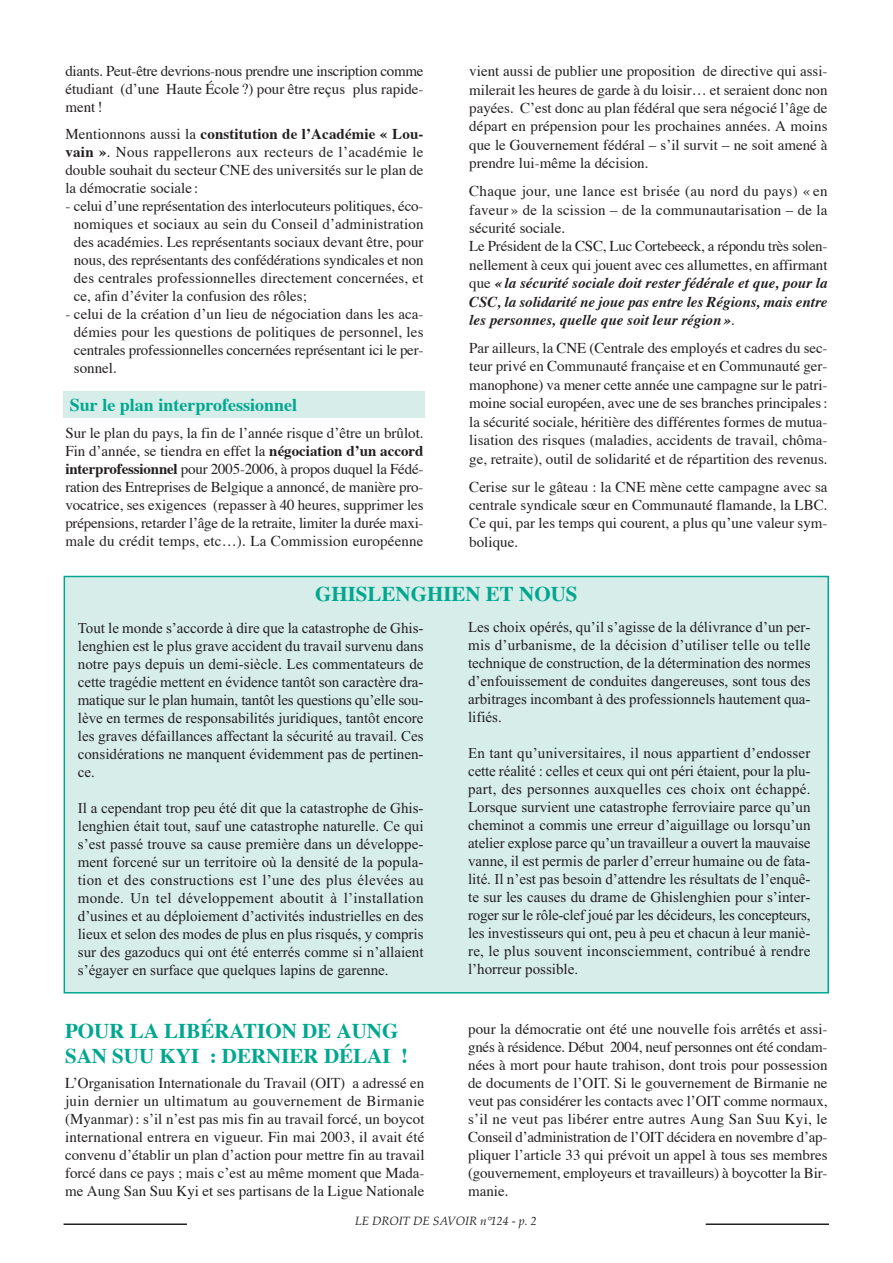
<style>
.page{position:relative;width:893px;height:1263px;background:#fff}
.page>*{position:absolute;margin:0;border:0;box-sizing:border-box;transform-origin:0 0}
.t1{font:700 21px/25.2px "Times";color:#00a78f}
.t2{font:700 18px "Times";color:#00a78f}
.t3{font:15px/18px "Times";color:#231f20;text-align:justify}
.t4{font:15px/18px "Times New Roman MS";color:#231f20;text-align:justify}
.t5{font:italic 12px "Palatino";color:#231f20}
.s1{font-weight:700}
.s2{font-weight:700;font-style:italic}
</style>
<div class="page">
<div style="left:64px;top:576px;width:764px;height:417px;background:#d6ede9"></div>
<div style="left:64px;top:576px;width:765px;height:417px;border:2px solid #00a78f"></div>
<div style="left:64px;top:391px;width:361px;height:26px;background:#d6ede9"></div>
<hr style="left:64px;top:1223px;width:123px;height:2px;background:#231f20">
<hr style="left:706px;top:1223px;width:123px;height:2px;background:#231f20">
<p class="t3" style="left:65px;top:63px;width:360px">diants. Peut-être devrions-nous prendre une inscription comme étudiant (d’une Haute École ?) pour être reçus plus rapide&shy;ment !</p>
<p class="t3" style="left:65px;top:126px;width:360px">Mentionnons aussi la <span class="s1">constitution de l’Académie « Lou&shy;vain »</span>. Nous rappellerons aux recteurs de l’académie le double souhait du secteur CNE des universités sur le plan de la démocratie sociale :</p>
<p class="t3" style="left:74px;top:198px;width:351px;text-indent:-9px">- celui d’une représentation des interlocuteurs politiques, éco&shy;nomiques et sociaux au sein du Conseil d’administration des académies. Les représentants sociaux devant être, pour nous, des représentants des confédérations syndicales et non des centrales professionnelles directement concernées, et ce, afin d’éviter la confusion des rôles;</p>
<p class="t3" style="left:74px;top:306px;width:351px;text-indent:-9px">- celui de la création d’un lieu de négociation dans les aca&shy;démies pour les questions de politiques de personnel, les centrales professionnelles concernées représentant ici le per&shy;sonnel.</p>
<p class="t2" style="left:70px;top:398px;width:229px">Sur le plan interprofessionnel</p>
<p class="t3" style="left:65px;top:426px;width:360px">Sur le plan du pays, la fin de l’année risque d’être un brûlot.<br>Fin d’année, se tiendra en effet la <span class="s1">négociation d’un accord interprofessionnel</span> pour 2005-2006, à propos duquel la Fédé&shy;ration des Entreprises de Belgique a annoncé, de manière pro&shy;vocatrice, ses exigences (repasser à 40 heures, supprimer les prépensions, retarder l’âge de la retraite, limiter la durée maxi&shy;male du crédit temps, etc…). La Commission européenne</p>
<p class="t3" style="left:469px;top:63px;width:360px;line-height:18.5px">vient aussi de publier une proposition de directive qui assi&shy;milerait les heures de garde à du loisir… et seraient donc non payées. C’est donc au plan fédéral que sera négocié l’âge de départ en prépension pour les prochaines années. A moins que le Gouvernement fédéral – s’il survit – ne soit amené à prendre lui-même la décision.</p>
<p class="t3" style="left:469px;top:183px;width:360px;line-height:18.5px;text-align:left">Chaque jour, une lance est brisée (au nord du pays) « en faveur » de la scission – de la communautarisation – de la sécurité sociale.<br>Le Président de la CSC, Luc Cortebeeck, a répondu très solen&shy;nellement à ceux qui jouent avec ces allumettes, en affirmant que <span class="s2">« la sécurité sociale doit rester fédérale et que, pour la CSC, la solidarité ne joue pas entre les Régions, mais entre les personnes, quelle que soit leur région »</span>.</p>
<p class="t3" style="left:469px;top:340px;width:360px;line-height:18.5px">Par ailleurs, la CNE (Centrale des employés et cadres du sec&shy;teur privé en Communauté française et en Communauté ger&shy;manophone) va mener cette année une campagne sur le patri&shy;moine social européen, avec une de ses branches principales : la sécurité sociale, héritière des différentes formes de mutua&shy;lisation des risques (maladies, accidents de travail, chôma&shy;ge, retraite), outil de solidarité et de répartition des revenus.</p>
<p class="t3" style="left:469px;top:478px;width:360px;line-height:18.5px">Cerise sur le gâteau : la CNE mène cette campagne avec sa centrale syndicale sœur en Communauté flamande, la LBC.<br>Ce qui, par les temps qui courent, a plus qu’une valeur sym&shy;bolique.</p>
<h1 class="t1" style="left:315px;top:583px;width:264px">GHISLENGHIEN ET NOUS</h1>
<p class="t4" style="left:78px;top:620px;width:347px">Tout le monde s’accorde à dire que la catastrophe de Ghis&shy;lenghien est le plus grave accident du travail survenu dans notre pays depuis un demi-siècle. Les commentateurs de cette tragédie mettent en évidence tantôt son caractère dra&shy;matique sur le plan humain, tantôt les questions qu’elle sou&shy;lève en termes de responsabilités juridiques, tantôt encore les graves défaillances affectant la sécurité au travail. Ces considérations ne manquent évidemment pas de pertinen&shy;ce.</p>
<p class="t4" style="left:78px;top:800px;width:347px">Il a cependant trop peu été dit que la catastrophe de Ghis&shy;lenghien était tout, sauf une catastrophe naturelle. Ce qui s’est passé trouve sa cause première dans un développe&shy;ment forcené sur un territoire où la densité de la popula&shy;tion et des constructions est l’une des plus élevées au monde. Un tel développement aboutit à l’installation d’usines et au déploiement d’activités industrielles en des lieux et selon des modes de plus en plus risqués, y compris sur des gazoducs qui ont été enterrés comme si n’allaient s’égayer en surface que quelques lapins de garenne.</p>
<h1 class="t1" style="left:65px;top:1020px;width:344px">POUR LA LIBÉRATION DE AUNG<br>SAN SUU KYI : DERNIER DÉLAI !</h1>
<p class="t3" style="left:65px;top:1075px;width:361px">L’Organisation Internationale du Travail (OIT) a adressé en juin dernier un ultimatum au gouvernement de Birmanie (Myanmar) : s’il n’est pas mis fin au travail forcé, un boycot international entrera en vigueur. Fin mai 2003, il avait été convenu d’établir un plan d’action pour mettre fin au travail forcé dans ce pays ; mais c’est au même moment que Mada&shy;me Aung San Suu Kyi et ses partisans de la Ligue Nationale</p>
<p class="t4" style="left:468px;top:620px;width:344px">Les choix opérés, qu’il s’agisse de la délivrance d’un per&shy;mis d’urbanisme, de la décision d’utiliser telle ou telle technique de construction, de la détermination des normes d’enfouissement de conduites dangereuses, sont tous des arbitrages incombant à des professionnels hautement qua&shy;lifiés.</p>
<p class="t4" style="left:468px;top:746px;width:344px">En tant qu’universitaires, il nous appartient d’endosser cette réalité : celles et ceux qui ont péri étaient, pour la plu&shy;part, des personnes auxquelles ces choix ont échappé.<br>Lorsque survient une catastrophe ferroviaire parce qu’un cheminot a commis une erreur d’aiguillage ou lorsqu’un atelier explose parce qu’un travailleur a ouvert la mauvaise vanne, il est permis de parler d’erreur humaine ou de fata&shy;lité. Il n’est pas besoin d’attendre les résultats de l’enquê&shy;te sur les causes du drame de Ghislenghien pour s’inter&shy;roger sur le rôle-clef joué par les décideurs, les concepteurs, les investisseurs qui ont, peu à peu et chacun à leur maniè&shy;re, le plus souvent inconsciemment, contribué à rendre l’horreur possible.</p>
<p class="t3" style="left:468px;top:1021px;width:361px">pour la démocratie ont été une nouvelle fois arrêtés et assi&shy;gnés à résidence. Début 2004, neuf personnes ont été condam&shy;nées à mort pour haute trahison, dont trois pour possession de documents de l’OIT. Si le gouvernement de Birmanie ne veut pas considérer les contacts avec l’OIT comme normaux, s’il ne veut pas libérer entre autres Aung San Suu Kyi, le Conseil d’administration de l’OIT décidera en novembre d’ap&shy;pliquer l’article 33 qui prévoit un appel à tous ses membres (gouvernement, employeurs et travailleurs) à boycotter la Bir&shy;manie.</p>
<p class="t5" style="left:355px;top:1217px;width:183px">LE DROIT DE SAVOIR n°124 - p. 2</p>
</div>
